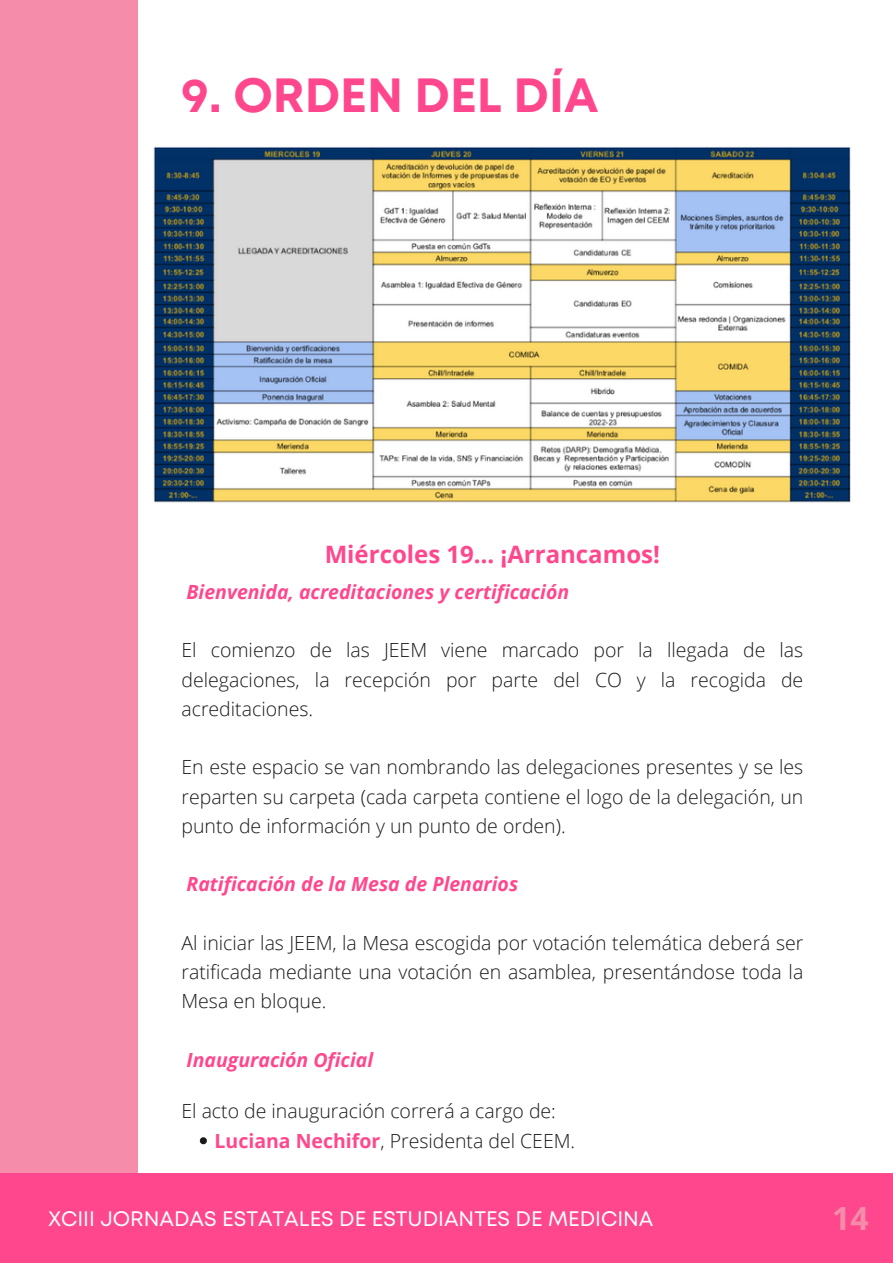
<style>
.page{position:relative;width:893px;height:1264px;background:#fff}
.page>*{position:absolute;margin:0;border:0;box-sizing:border-box;transform-origin:0 0}
.t1{font:700 48px "Mont";color:#ff478d}
.t2{font:700 31.95px "Open Sans";color:#f48caa}
.t3{font:700 24px "Open Sans";color:#ff478d}
.t4{font:21px "Mont";color:#fff}
.t5{font:300 19.5px/29.2px "Open Sans";color:#191919;text-align:justify}
.t6{font:italic 700 19.5px "Open Sans";color:#ff478d}
.s1{font-weight:700;color:#ff478d}
</style>
<div class="page">
<div style="left:0;top:0;width:137px;height:1262px;background:#f48caa"></div>
<svg style="left:200px;top:1137px;width:7px;height:7px"></svg>
<div style="left:0;top:1173px;width:892px;height:89px;background:#ff478d"></div>
<img style="left:153px;top:147px;width:697px;height:356px">
<h1 class="t1" style="left:181px;top:77px;width:418px">9. ORDEN DEL DÍA</h1>
<p class="t3" style="left:324px;top:538px;width:337px">Miércoles 19… ¡Arrancamos!</p>
<p class="t6" style="left:186px;top:578px;width:384px">Bienvenida, acreditaciones y certificación</p>
<p class="t5" style="left:181px;top:635px;width:623px">El comienzo de las JEEM viene marcado por la llegada de las delegaciones, la recepción por parte del CO y la recogida de acreditaciones.</p>
<p class="t5" style="left:181px;top:752px;width:623px">En este espacio se van nombrando las delegaciones presentes y se les reparten su carpeta (cada carpeta contiene el logo de la delegación, un punto de información y un punto de orden).</p>
<p class="t6" style="left:186px;top:870px;width:333px">Ratificación de la Mesa de Plenarios</p>
<p class="t5" style="left:181px;top:927px;width:623px">Al iniciar las JEEM, la Mesa escogida por votación telemática deberá ser ratificada mediante una votación en asamblea, presentá ndose toda la Mesa en bloque.</p>
<p class="t6" style="left:186px;top:1045px;width:188px">Inauguración Oficial</p>
<p class="t5" style="left:181px;top:1096px;width:376px">El acto de inauguración correrá a cargo de:</p>
<p class="t5" style="left:214px;top:1125px;width:362px"><span class="s1">Luciana Nechifor</span>, Presidenta del CEEM.</p>
<p class="t4" style="left:48px;top:1210px;width:606px">XCIII JORNADAS ESTATALES DE ESTUDIANTES DE MEDICINA</p>
<h2 class="t2" style="left:832px;top:1195px;width:38px">14</h2>
</div>
